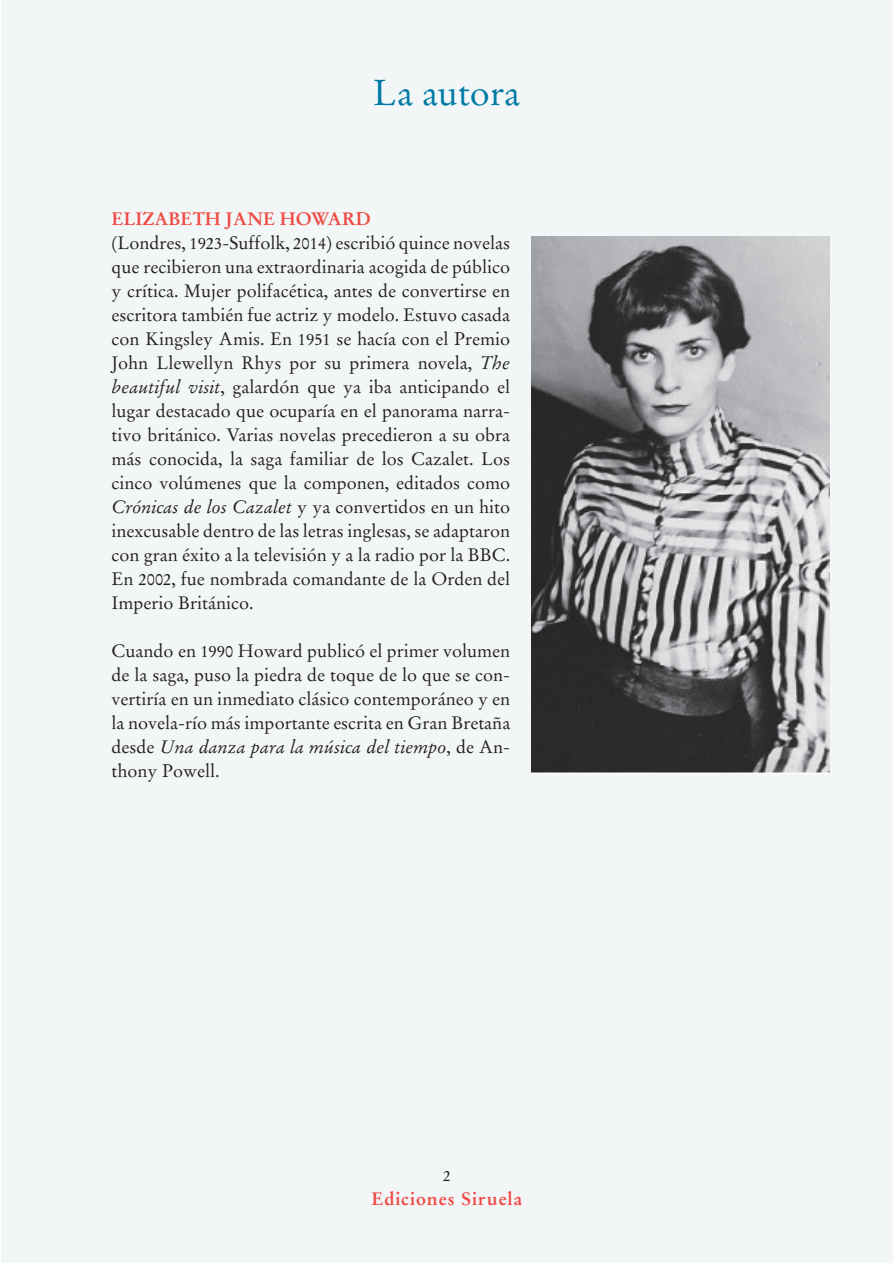
<style>
.page{position:relative;width:893px;height:1263px;background:#fff}
.page>*{position:absolute;margin:0;border:0;box-sizing:border-box;transform-origin:0 0}
.t1{font:36px "Stempel Garamond LT Std";color:#007aa5}
.t2{font:18px/24px "Stempel Garamond LT Std";color:#231f20}
.t3{font:700 18px "Stempel Garamond LT Std";letter-spacing:.05em;color:#ef4a44}
.t4{font:15px "Stempel Garamond LT Std";color:#231f20}
.s1{font-weight:700;color:#ef4a44}
.s2{font-size:16.5px}
.s3{font-style:italic}
</style>
<div class="page">
<div style="left:1px;top:1px;width:892px;height:1262px;background:#f2f6f7"></div>
<img style="left:531px;top:236px;width:299px;height:537px">
<h1 class="t1" style="left:373px;top:71px;width:148px">La autora</h1>
<p class="t2" style="left:112px;top:207px;width:400px"><span class="s1">ELIZABETH JANE HOWARD<br></span>(Londres, <span class="s2">1923</span>-Suffolk, <span class="s2">2014</span>) escribió quince novelas que recibieron una extraordinaria acogida de público y crítica. Mujer polifacética, antes de convertirse en escritora también fue actriz y modelo. Estuvo casada con Kingsley Amis. En <span class="s2">1951</span> se hacía con el Premio John Llewellyn Rhys por su primera novela, <span class="s3">The beautiful visit</span>, galardón que ya iba anticipando el lugar destacado que ocuparía en el panorama narra&shy;tivo británico. Varias novelas precedieron a su obra más conocida, la saga familiar de los Cazalet. Los cinco volúmenes que la componen, editados como <span class="s3">Crónicas de los Cazalet</span> y ya convertidos en un hito inexcusable dentro de las letras inglesas, se adaptaron con gran éxito a la televisión y a la radio por la BBC.<br>En <span class="s2">2002</span>, fue nombrada comandante de la Orden del Imperio Británico.</p>
<p class="t2" style="left:112px;top:639px;width:400px;text-align:justify">Cuando en <span class="s2">1990</span> Howard publicó el primer volumen de la saga, puso la piedra de toque de lo que se con&shy;vertiría en un inmediato clásico contemporáneo y en la novela-río más importante escrita en Gran Bretaña desde <span class="s3">Una danza para la música del tiempo</span>, de An&shy;thony Powell.</p>
<p class="t4" style="left:443px;top:1166px;width:9px">2</p>
<p class="t3" style="left:372px;top:1187px;width:152px">Ediciones Siruela</p>
</div>
